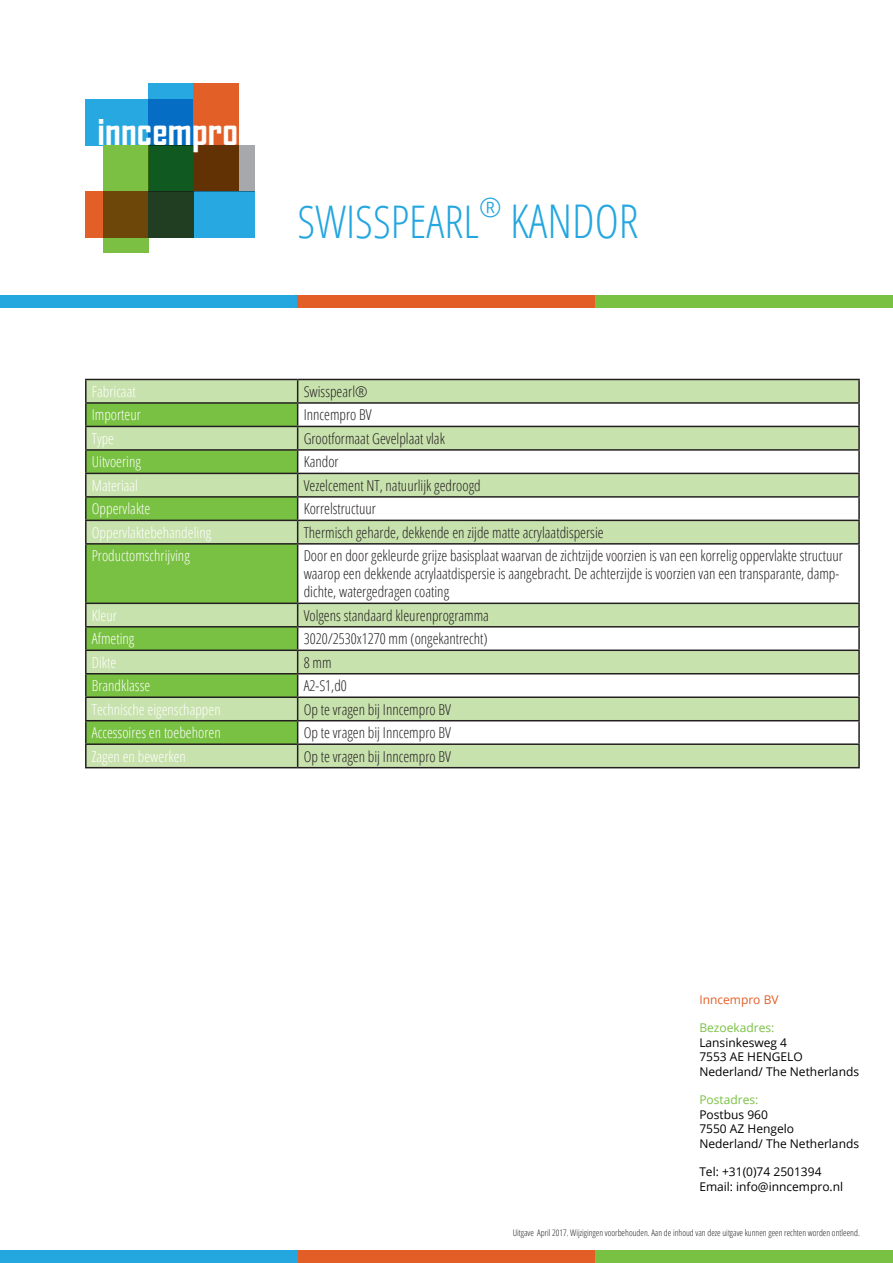
<style>
.page{position:relative;width:893px;height:1263px;background:#fff}
.page>*{position:absolute;margin:0;border:0;box-sizing:border-box;transform-origin:0 0}
.t1{font:300 condensed 46.5px "Open Sans";color:#24a6df}
.t2{font:300 condensed 45px "Open Sans";color:#24a6df}
.t3{font:700 38.7px "Agency FB";letter-spacing:.005em;color:#fff}
.t4{font:300 condensed 27px "Open Sans";color:#24a6df}
.t5{font:300 condensed 15px/18px "Open Sans";color:#231f20}
.t6{font:300 condensed 15px "Open Sans";color:#fff}
.t7{font:12px "Open Sans";color:#000}
.t8{font:12px "Open Sans";color:#79c142}
.t9{font:12px "Open Sans";color:#e35e26}
.t10{font:300 condensed 9px "Open Sans";color:#231f20}
</style>
<div class="page">
<div style="left:85px;top:99px;width:109px;height:46px;background:#27a8e0"></div>
<svg style="left:149px;top:83px;width:45px;height:62px;fill:#056ec4"></svg>
<div style="left:194px;top:83px;width:45px;height:108px;background:#e25f27"></div>
<div style="left:103px;top:145px;width:46px;height:108px;background:#7bc043"></div>
<div style="left:149px;top:191px;width:106px;height:46px;background:#27a8e0"></div>
<svg style="left:149px;top:145px;width:106px;height:46px"></svg>
<svg style="left:85px;top:191px;width:109px;height:46px"></svg>
<div style="left:0;top:1250px;width:298px;height:13px;background:#24a6df"></div>
<div style="left:298px;top:1250px;width:297px;height:13px;background:#e35e26"></div>
<div style="left:595px;top:1250px;width:298px;height:13px;background:#79c142"></div>
<svg style="left:87px;top:380px;width:771px;height:387px;fill:#c8e2ae"></svg>
<svg style="left:87px;top:404px;width:210px;height:339px;fill:#79c142"></svg>
<hr style="left:85px;top:379px;width:213px;height:1px;background:#231f20">
<hr style="left:85px;top:380px;width:2px;height:22px;background:#231f20">
<hr style="left:298px;top:379px;width:562px;height:1px;background:#231f20">
<hr style="left:858px;top:380px;width:2px;height:22px;background:#231f20">
<hr style="left:85px;top:402px;width:213px;height:2px;background:#231f20">
<hr style="left:85px;top:404px;width:2px;height:22px;background:#231f20">
<hr style="left:298px;top:402px;width:562px;height:2px;background:#231f20">
<hr style="left:858px;top:404px;width:2px;height:22px;background:#231f20">
<hr style="left:85px;top:426px;width:213px;height:1px;background:#231f20">
<hr style="left:85px;top:427px;width:2px;height:22px;background:#231f20">
<hr style="left:298px;top:426px;width:562px;height:1px;background:#231f20">
<hr style="left:858px;top:427px;width:2px;height:22px;background:#231f20">
<hr style="left:85px;top:449px;width:213px;height:2px;background:#231f20">
<hr style="left:85px;top:451px;width:2px;height:22px;background:#231f20">
<hr style="left:298px;top:449px;width:562px;height:2px;background:#231f20">
<hr style="left:858px;top:451px;width:2px;height:22px;background:#231f20">
<hr style="left:85px;top:473px;width:213px;height:1px;background:#231f20">
<hr style="left:85px;top:474px;width:2px;height:22px;background:#231f20">
<hr style="left:298px;top:473px;width:562px;height:1px;background:#231f20">
<hr style="left:858px;top:474px;width:2px;height:22px;background:#231f20">
<hr style="left:85px;top:496px;width:213px;height:2px;background:#231f20">
<hr style="left:85px;top:498px;width:2px;height:22px;background:#231f20">
<hr style="left:298px;top:496px;width:562px;height:2px;background:#231f20">
<hr style="left:858px;top:498px;width:2px;height:22px;background:#231f20">
<hr style="left:85px;top:520px;width:213px;height:1px;background:#231f20">
<hr style="left:85px;top:521px;width:2px;height:22px;background:#231f20">
<hr style="left:298px;top:520px;width:562px;height:1px;background:#231f20">
<svg style="left:297px;top:380px;width:1px;height:163px"></svg>
<hr style="left:858px;top:521px;width:2px;height:22px;background:#231f20">
<hr style="left:85px;top:543px;width:213px;height:2px;background:#231f20">
<hr style="left:85px;top:545px;width:2px;height:58px;background:#231f20">
<hr style="left:298px;top:543px;width:562px;height:2px;background:#231f20">
<hr style="left:297px;top:545px;width:1px;height:58px;background:#231f20">
<hr style="left:858px;top:545px;width:2px;height:58px;background:#231f20">
<hr style="left:85px;top:603px;width:213px;height:1px;background:#231f20">
<hr style="left:85px;top:604px;width:2px;height:22px;background:#231f20">
<hr style="left:298px;top:603px;width:562px;height:1px;background:#231f20">
<hr style="left:858px;top:604px;width:2px;height:22px;background:#231f20">
<hr style="left:85px;top:626px;width:213px;height:1px;background:#231f20">
<hr style="left:85px;top:627px;width:2px;height:22px;background:#231f20">
<hr style="left:298px;top:626px;width:562px;height:1px;background:#231f20">
<hr style="left:858px;top:627px;width:2px;height:22px;background:#231f20">
<hr style="left:85px;top:649px;width:213px;height:2px;background:#231f20">
<hr style="left:85px;top:651px;width:2px;height:22px;background:#231f20">
<hr style="left:298px;top:649px;width:562px;height:2px;background:#231f20">
<hr style="left:858px;top:651px;width:2px;height:22px;background:#231f20">
<hr style="left:85px;top:673px;width:213px;height:1px;background:#231f20">
<hr style="left:85px;top:674px;width:2px;height:22px;background:#231f20">
<hr style="left:298px;top:673px;width:562px;height:1px;background:#231f20">
<hr style="left:858px;top:674px;width:2px;height:22px;background:#231f20">
<hr style="left:85px;top:696px;width:213px;height:2px;background:#231f20">
<hr style="left:85px;top:698px;width:2px;height:22px;background:#231f20">
<hr style="left:298px;top:696px;width:562px;height:2px;background:#231f20">
<hr style="left:858px;top:698px;width:2px;height:22px;background:#231f20">
<hr style="left:85px;top:720px;width:213px;height:1px;background:#231f20">
<hr style="left:85px;top:721px;width:2px;height:22px;background:#231f20">
<hr style="left:298px;top:720px;width:562px;height:1px;background:#231f20">
<hr style="left:858px;top:721px;width:2px;height:22px;background:#231f20">
<hr style="left:85px;top:743px;width:213px;height:2px;background:#231f20">
<hr style="left:85px;top:745px;width:2px;height:22px;background:#231f20">
<hr style="left:298px;top:743px;width:562px;height:2px;background:#231f20">
<svg style="left:297px;top:604px;width:1px;height:163px"></svg>
<hr style="left:858px;top:745px;width:2px;height:22px;background:#231f20">
<hr style="left:85px;top:767px;width:213px;height:1px;background:#231f20">
<hr style="left:298px;top:767px;width:562px;height:1px;background:#231f20">
<div style="left:0;top:296px;width:298px;height:12px;background:#24a6df"></div>
<div style="left:298px;top:296px;width:297px;height:12px;background:#e35e26"></div>
<div style="left:595px;top:296px;width:298px;height:12px;background:#79c142"></div>
<p class="t3" style="left:98px;top:107px;width:142px">inncempro</p>
<p class="t2" style="left:298px;top:191px;width:183px">SWISSPEARL</p>
<p class="t4" style="left:479px;top:189px;width:24px">®</p>
<p class="t1" style="left:510px;top:190px;width:130px">KANDOR</p>
<p class="t6" style="left:92px;top:381px;width:45px">Fabricaat</p>
<p class="t5" style="left:304px;top:382px;width:65px">Swisspearl®</p>
<p class="t6" style="left:92px;top:405px;width:51px">Importeur</p>
<p class="t5" style="left:304px;top:405px;width:70px">Inncempro BV</p>
<p class="t6" style="left:92px;top:428px;width:24px">Type</p>
<p class="t5" style="left:304px;top:429px;width:143px">Grootformaat Gevelplaat vlak</p>
<p class="t6" style="left:92px;top:452px;width:51px">Uitvoering</p>
<p class="t5" style="left:304px;top:452px;width:37px">Kandor</p>
<p class="t6" style="left:92px;top:475px;width:48px">Materiaal</p>
<p class="t5" style="left:304px;top:476px;width:179px">Vezelcement NT, natuurlijk gedroogd</p>
<p class="t6" style="left:92px;top:499px;width:60px">Oppervlakte</p>
<p class="t5" style="left:304px;top:499px;width:74px">Korrelstructuur</p>
<p class="t6" style="left:92px;top:522px;width:121px">Oppervlaktebehandeling</p>
<p class="t5" style="left:304px;top:523px;width:302px">Thermisch geharde, dekkende en zijde matte acrylaatdispersie</p>
<p class="t6" style="left:92px;top:546px;width:99px">Productomschrijving</p>
<p class="t5" style="left:304px;top:546px;width:541px">Door en door gekleurde grijze basisplaat waarvan de zichtzijde voorzien is van een korrelig oppervlakte structuur waarop een dekkende acrylaatdispersie is aangebracht. De achterzijde is voorzien van een transparante, damp&shy;dichte, watergedragen coating</p>
<p class="t6" style="left:92px;top:605px;width:27px">Kleur</p>
<p class="t5" style="left:304px;top:606px;width:187px">Volgens standaard kleurenprogramma</p>
<p class="t6" style="left:92px;top:629px;width:44px">Afmeting</p>
<p class="t5" style="left:304px;top:629px;width:185px">3020/2530x1270 mm (ongekantrecht)</p>
<p class="t6" style="left:92px;top:652px;width:26px">Dikte</p>
<p class="t5" style="left:304px;top:653px;width:29px">8 mm</p>
<p class="t6" style="left:92px;top:676px;width:60px">Brandklasse</p>
<p class="t5" style="left:304px;top:676px;width:45px">A2-S1,d0</p>
<p class="t6" style="left:92px;top:699px;width:130px">Technische eigenschappen</p>
<p class="t5" style="left:304px;top:700px;width:149px">Op te vragen bij Inncempro BV</p>
<p class="t6" style="left:92px;top:722px;width:130px">Accessoires en toebehoren</p>
<p class="t5" style="left:304px;top:723px;width:149px">Op te vragen bij Inncempro BV</p>
<p class="t6" style="left:92px;top:746px;width:96px">Zagen en bewerken</p>
<p class="t5" style="left:304px;top:747px;width:149px">Op te vragen bij Inncempro BV</p>
<p class="t9" style="left:699px;top:991px;width:81px">Inncempro BV</p>
<p class="t8" style="left:699px;top:1020px;width:76px">Bezoekadres:</p>
<p class="t7" style="left:699px;top:1034px;width:89px">Lansinkesweg 4</p>
<p class="t7" style="left:699px;top:1048px;width:105px">7553 AE HENGELO</p>
<p class="t7" style="left:699px;top:1063px;width:161px">Nederland/ The Netherlands</p>
<p class="t8" style="left:699px;top:1092px;width:61px">Postadres:</p>
<p class="t7" style="left:699px;top:1106px;width:70px">Postbus 960</p>
<p class="t7" style="left:699px;top:1120px;width:96px">7550 AZ Hengelo</p>
<p class="t7" style="left:699px;top:1135px;width:161px">Nederland/ The Netherlands</p>
<p class="t7" style="left:699px;top:1164px;width:124px">Tel: +31(0)74 2501394</p>
<p class="t7" style="left:699px;top:1178px;width:145px">Email: info@inncempro.nl</p>
<p class="t10" style="left:513px;top:1227px;width:349px">Uitgave April 2017. Wijzigingen voorbehouden. Aan de inhoud van deze uitgave kunnen geen rechten worden ontleend.</p>
</div>
